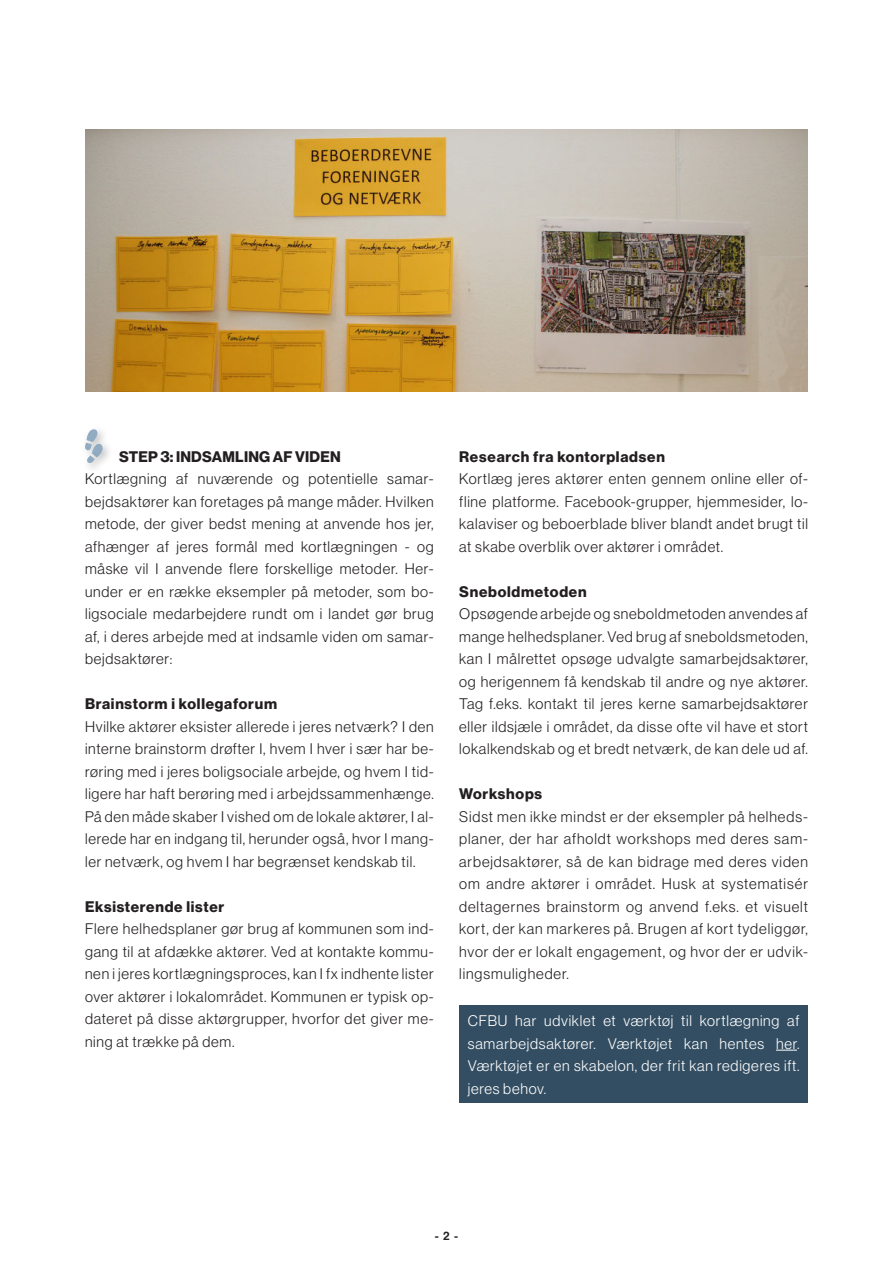
<style>
.page{position:relative;width:893px;height:1263px;background:#fff}
.page>*{position:absolute;margin:0;border:0;box-sizing:border-box;transform-origin:0 0}
.t1{font:300 15px/22.5px "Haas Grot Disp 45";letter-spacing:.05em;color:#231f20;text-align:justify}
.t2{font:300 15px/22.5px "Haas Grot Disp 45";letter-spacing:.05em;color:#fff;text-align:justify}
.t3{font:700 15px "Haas Grot Disp 75";letter-spacing:.05em;color:#231f20}
.t4{font:700 15px "Haas Grot Disp 75";letter-spacing:.015em;color:#231f20}
.t5{font:500 12px "Haas Grot Disp 65";color:#231f20}
</style>
<div class="page">
<img style="left:85px;top:130px;width:723px;height:261px">
<div style="left:459px;top:1005px;width:349px;height:98px;background:#334e62"></div>
<svg style="left:776px;top:1050px;width:21px;height:1px"></svg>
<div style="left:87px;top:439px;width:26px;height:29px;background:#231f20;opacity:.3"></div>
<div style="left:82px;top:451px;width:23px;height:23px;background:#231f20;opacity:.3"></div>
<svg style="left:84px;top:429px;width:19px;height:35px"></svg>
<p class="t4" style="left:119px;top:450px;width:223px">STEP 3: INDSAMLING AF VIDEN</p>
<p class="t1" style="left:85px;top:469px;width:350px">Kortlægning af nuværende og potentielle samar&shy;bejdsaktører kan foretages på mange måder. Hvilken metode, der giver bedst mening at anvende hos jer, afhænger af jeres formål med kortlægningen - og måske vil I anvende flere forskellige metoder. Her&shy;under er en række eksempler på metoder, som bo&shy;ligsociale medarbejdere rundt om i landet gør brug af, i deres arbejde med at indsamle viden om samar&shy;bejdsaktører:</p>
<p class="t3" style="left:85px;top:698px;width:194px">Brainstorm i kollegaforum</p>
<p class="t1" style="left:85px;top:716px;width:350px">Hvilke aktører eksister allerede i jeres netværk? I den interne brainstorm drøfter I, hvem I hver i sær har be&shy;røring med i jeres boligsociale arbejde, og hvem I tid&shy;ligere har haft berøring med i arbejdssammenhænge.<br>På den måde skaber I vished om de lokale aktører, I al&shy;lerede har en indgang til, herunder også, hvor I mang&shy;ler netværk, og hvem I har begrænset kendskab til.</p>
<p class="t3" style="left:85px;top:900px;width:141px">Eksisterende lister</p>
<p class="t1" style="left:85px;top:919px;width:350px">Flere helhedsplaner gør brug af kommunen som ind&shy;gang til at afdække aktører. Ved at kontakte kommu&shy;nen i jeres kortlægningsproces, kan I fx indhente lister over aktører i lokalområdet. Kommunen er typisk op&shy;dateret på disse aktørgrupper, hvorfor det giver me&shy;ning at trække på dem.</p>
<p class="t3" style="left:459px;top:450px;width:207px">Research fra kontorpladsen</p>
<p class="t1" style="left:459px;top:469px;width:350px">Kortlæg jeres aktører enten gennem online eller of&shy;fline platforme. Facebook-grupper, hjemmesider, lo&shy;kalaviser og beboerblade bliver blandt andet brugt til at skabe overblik over aktører i området.</p>
<p class="t3" style="left:459px;top:585px;width:129px">Sneboldmetoden</p>
<p class="t1" style="left:459px;top:604px;width:350px">Opsøgende arbejde og sneboldmetoden anvendes af mange helhedsplaner. Ved brug af sneboldsmetoden, kan I målrettet opsøge udvalgte samarbejdsaktører, og herigennem få kendskab til andre og nye aktører.<br>Tag f.eks. kontakt til jeres kerne samarbejdsaktører eller ildsjæle i området, da disse ofte vil have et stort lokalkendskab og et bredt netværk, de kan dele ud af.</p>
<p class="t3" style="left:459px;top:788px;width:84px">Workshops</p>
<p class="t1" style="left:459px;top:806px;width:350px">Sidst men ikke mindst er der eksempler på helheds&shy;planer, der har afholdt workshops med deres sam&shy;arbejdsaktører, så de kan bidrage med deres viden om andre aktører i området. Husk at systematisér deltagernes brainstorm og anvend f.eks. et visuelt kort, der kan markeres på. Brugen af kort tydeliggør, hvor der er lokalt engagement, og hvor der er udvik&shy;lingsmuligheder.</p>
<p class="t2" style="left:468px;top:1011px;width:333px">CFBU har udviklet et værktøj til kortlægning af samarbejdsaktører. Værktøjet kan hentes her.<br>Værktøjet er en skabelon, der frit kan redigeres ift. jeres behov.</p>
<p class="t5" style="left:435px;top:1229px;width:25px">- 2 -</p>
</div>
